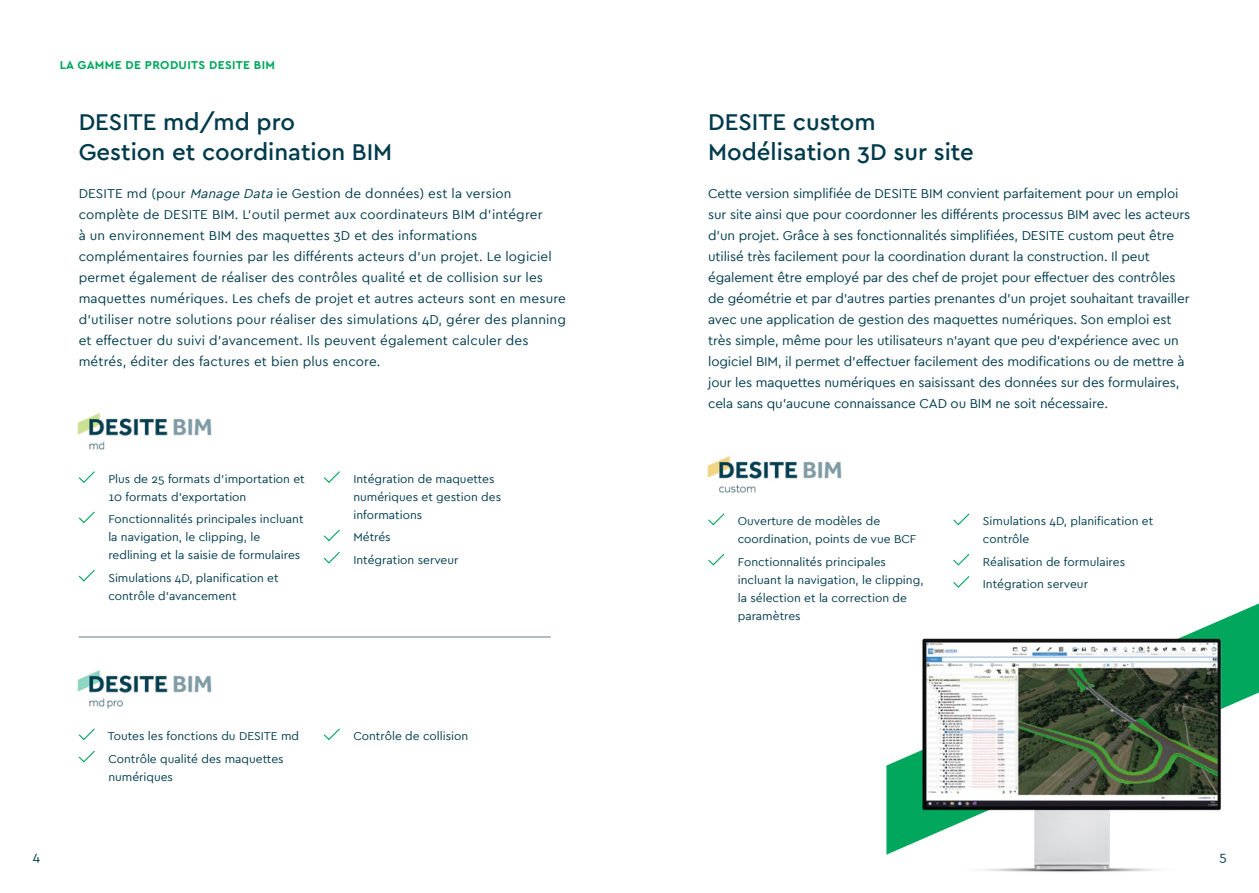
<style>
.page{position:relative;width:1259px;height:893px;background:#fff}
.page>*{position:absolute;margin:0;border:0;box-sizing:border-box;transform-origin:0 0}
.t1{font:500 24px/30px "Cera";color:#003b4c}
.t2{font:13.5px/21px "Cera";letter-spacing:-.01em;color:#003b4c}
.t3{font:13.5px/21px "Cera";letter-spacing:.01em;color:#003b4c}
.t4{font:12px/18px "Cera";color:#003b4c}
.t5{font:700 12px "Cera";letter-spacing:.03em;color:#00a75d}
.s1{font-style:italic}
</style>
<div class="page">
<hr style="left:79px;top:636px;width:472px;height:1px;background:#7b8895">
<svg style="left:78px;top:471px;width:17px;height:12px"></svg>
<svg style="left:78px;top:511px;width:17px;height:13px"></svg>
<svg style="left:78px;top:569px;width:17px;height:13px"></svg>
<svg style="left:324px;top:471px;width:16px;height:12px"></svg>
<svg style="left:323px;top:529px;width:17px;height:13px"></svg>
<svg style="left:323px;top:551px;width:17px;height:13px"></svg>
<svg style="left:708px;top:513px;width:17px;height:13px"></svg>
<svg style="left:708px;top:553px;width:17px;height:13px"></svg>
<svg style="left:953px;top:513px;width:17px;height:13px"></svg>
<svg style="left:78px;top:728px;width:17px;height:13px"></svg>
<svg style="left:78px;top:750px;width:17px;height:13px"></svg>
<svg style="left:323px;top:728px;width:17px;height:13px"></svg>
<img style="left:77px;top:413px;width:135px;height:37px">
<img style="left:77px;top:670px;width:135px;height:39px">
<img style="left:707px;top:456px;width:135px;height:37px">
<img style="left:886px;top:555px;width:373px;height:317px">
<p class="t5" style="left:60px;top:57px;width:217px">LA GAMME DE PRODUITS DESITE BIM</p>
<h1 class="t1" style="left:79px;top:106px;width:315px">DESITE md/md pro<br>Gestion et coordination BIM</h1>
<p class="t3" style="left:79px;top:183px;width:489px">DESITE md (pour <span class="s1">Manage Data</span> ie Gestion de données) est la version complète de DESITE BIM. L’outil permet aux coordinateurs BIM d’intégrer<br>à un environnement BIM des maquettes 3D et des informations complémentaires fournies par les différents acteurs d’un projet. Le logiciel permet également de réaliser des contrôles qualité et de collision sur les maquettes numériques. Les chefs de projet et autres acteurs sont en mesure d’utiliser notre solutions pour réaliser des simulations 4D, gérer des planning et effectuer du suivi d’avancement. Ils peuvent également calculer des métrés, éditer des factures et bien plus encore.</p>
<p class="t4" style="left:108px;top:470px;width:198px">Plus de 25 formats d’importation et<br>10 formats d’exportation</p>
<p class="t4" style="left:108px;top:510px;width:197px">Fonctionnalités principales incluant la navigation, le clipping, le redlining et la saisie de formulaires</p>
<p class="t4" style="left:108px;top:568px;width:172px">Simulations 4D, planification et contrôle d’avancement</p>
<p class="t4" style="left:353px;top:470px;width:149px">Intégration de maquettes numériques et gestion des informations</p>
<p class="t4" style="left:353px;top:526px;width:107px;line-height:22.2px">Métrés<br>Intégration serveur</p>
<p class="t4" style="left:108px;top:725px;width:193px;line-height:22.2px">Toutes les fonctions du DESITE md<br>Contrôle qualité des maquettes</p>
<p class="t4" style="left:108px;top:767px;width:66px">numériques</p>
<p class="t4" style="left:353px;top:727px;width:116px">Contrôle de collision</p>
<h1 class="t1" style="left:708px;top:106px;width:267px">DESITE custom<br>Modélisation 3D sur site</h1>
<p class="t2" style="left:708px;top:183px;width:484px">Cette version simplifiée de DESITE BIM convient parfaitement pour un emploi sur site ainsi que pour coordonner les différents processus BIM avec les acteurs d’un projet. Grâce à ses fonctionnalités simplifiées, DESITE custom peut être utilisé très facilement pour la coordination durant la construction. Il peut également être employé par des chef de projet pour effectuer des contrôles de géométrie et par d’autres parties prenantes d’un projet souhaitant travailler avec une application de gestion des maquettes numériques. Son emploi est très simple, même pour les utilisateurs n’ayant que peu d’expérience avec un logiciel BIM, il permet d’effectuer facilement des modifications ou de mettre à jour les maquettes numériques en saisissant des données sur des formulaires, cela sans qu’aucune connaissance CAD ou BIM ne soit nécessaire.</p>
<p class="t4" style="left:738px;top:512px;width:180px">Ouverture de modèles de coordination, points de vue BCF</p>
<p class="t4" style="left:738px;top:552px;width:187px">Fonctionnalités principales incluant la navigation, le clipping, la sélection et la correction de paramètres</p>
<p class="t4" style="left:983px;top:512px;width:172px">Simulations 4D, planification et contrôle</p>
<p class="t4" style="left:983px;top:550px;width:144px;line-height:22.2px">Réalisation de formulaires<br>Intégration serveur</p>
<p class="t2" style="left:33px;top:845px;width:9px">4</p>
<p class="t2" style="left:1219px;top:845px;width:9px">5</p>
</div>
